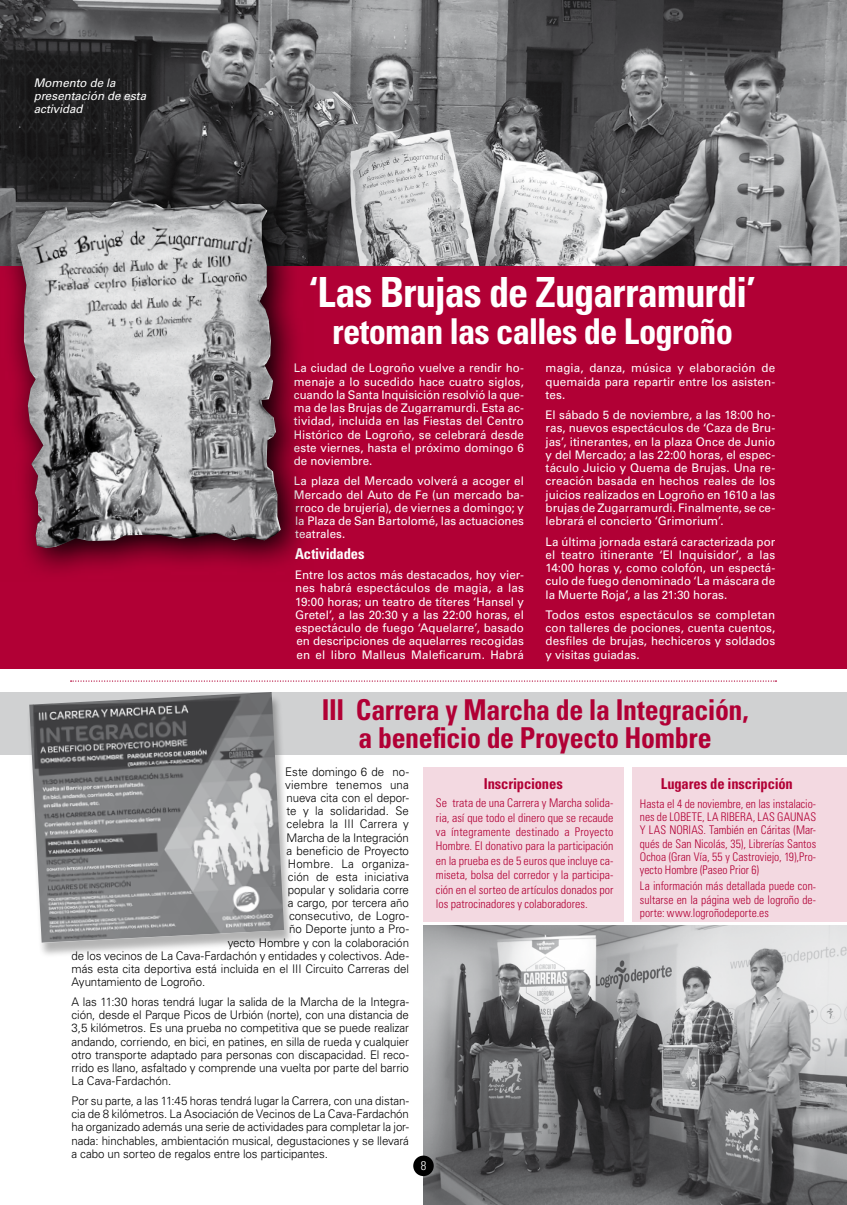
<style>
.page{position:relative;width:847px;height:1205px;background:#fff}
.page>*{position:absolute;margin:0;border:0;box-sizing:border-box;transform-origin:0 0}
.t1{font:700 condensed 41.5px "Univers LT Std";letter-spacing:-.025em;color:#fff}
.t2{font:700 condensed 35.62px "Univers LT Std";letter-spacing:-.025em;color:#fff}
.t3{font:700 condensed 28.75px/27.5px "Univers LT Std";letter-spacing:-.015em;color:#b10035;text-align:center}
.t4{font:700 condensed 15px "Univers LT Std";letter-spacing:-.01em;color:#b10035}
.t5{font:700 condensed 15px "Univers LT Std";letter-spacing:-.005em;color:#fff}
.t6{font:300 condensed 12.5px "Univers LT Std";color:#fff}
.t7{font:11.88px/13.2px "Univers LT Std";color:#fff;text-align:justify}
.t8{font:300 11.88px/13.1px "Univers LT Std";letter-spacing:-.005em;color:#000;text-align:justify}
.t9{font:300 condensed 11.88px/14.4px "Univers LT Std";color:#b10035;text-align:justify}
.t10{font:italic 11.88px/13.1px "Univers LT Std";color:#fff}
.t11{font:300 11.88px "Univers LT Std";letter-spacing:.015em;color:#000}
</style>
<div class="page">
<img style="left:423px;top:925px;width:424px;height:280px">
<div style="left:0;top:0;width:847px;height:668px;background:#b10035"></div>
<div style="left:0;top:692px;width:847px;height:63px;background:#d0d1d2"></div>
<div style="left:423px;top:767px;width:201px;height:154px;background:#f3d9e1"></div>
<img style="left:0;top:0;width:847px;height:266px">
<svg style="left:0;top:180px;width:314px;height:393px"></svg>
<img style="left:17px;top:199px;width:264px;height:349px">
<div style="left:633px;top:767px;width:214px;height:154px;background:#f3d9e1"></div>
<div style="left:26px;top:694px;width:268px;height:264px;background:#000;opacity:.3"></div>
<img style="left:29px;top:692px;width:255px;height:251px">
<svg style="left:71px;top:680px;width:705px;height:2px"></svg>
<div style="left:413px;top:1155px;width:21px;height:21px;background:#000;border-radius:50%"></div>
<p class="t10" style="left:34px;top:76px;width:114px">Momento de la presentación de esta actividad</p>
<h1 class="t1" style="left:309px;top:267px;width:448px">‘Las Brujas de Zugarramurdi’</h1>
<h2 class="t2" style="left:332px;top:310px;width:402px">retoman las calles de Logroño</h2>
<p class="t7" style="left:294px;top:361px;width:232px">La ciudad de Logroño vuelve a rendir ho&shy;menaje a lo sucedido hace cuatro siglos, cuando la Santa Inquisición resolvió la que&shy;ma de las Brujas de Zugarramurdi. Esta ac&shy;tividad, incluida en las Fiestas del Centro Histórico de Logroño, se celebrará desde este viernes, hasta el próximo domingo 6 de noviembre.</p>
<p class="t7" style="left:294px;top:475px;width:232px">La plaza del Mercado volverá a acoger el Mercado del Auto de Fe (un mercado ba&shy;rroco de brujería), de viernes a domingo; y la Plaza de San Bartolomé, las actuaciones teatrales.</p>
<p class="t5" style="left:295px;top:544px;width:71px">Actividades</p>
<p class="t7" style="left:295px;top:568px;width:230px">Entre los actos más destacados, hoy vier&shy;nes habrá espectáculos de magia, a las 19:00 horas; un teatro de títeres ‘Hansel y Gretel’, a las 20:30 y a las 22:00 horas, el espectáculo de fuego ‘Aquelarre’, basado en descripciones de aquelarres recogidas en el libro Malleus Maleficarum. Habrá</p>
<p class="t7" style="left:546px;top:362px;width:231px">magia, danza, música y elaboración de quemaida para repartir entre los asisten&shy;tes.</p>
<p class="t7" style="left:546px;top:408px;width:231px">El sábado 5 de noviembre, a las 18:00 ho&shy;ras, nuevos espectáculos de ‘Caza de Bru&shy;jas’, itinerantes, en la plaza Once de Junio y del Mercado; a las 22:00 horas, el espec&shy;táculo Juicio y Quema de Brujas. Una re&shy;creación basada en hechos reales de los juicios realizados en Logroño en 1610 a las brujas de Zugarramurdi. Finalmente, se ce&shy;lebrará el concierto ‘Grimorium’.</p>
<p class="t7" style="left:546px;top:535px;width:231px">La última jornada estará caracterizada por el teatro itinerante ‘El Inquisidor’, a las 14:00 horas y, como colofón, un espectá&shy;culo de fuego denominado ‘La máscara de la Muerte Roja’, a las 21:30 horas.</p>
<p class="t7" style="left:546px;top:608px;width:231px">Todos estos espectáculos se completan con talleres de pociones, cuenta cuentos, desfiles de brujas, hechiceros y soldados y visitas guiadas.</p>
<h3 class="t3" style="left:322px;top:696px;width:428px">III Carrera y Marcha de la Integración, a beneficio de Proyecto Hombre</h3>
<p class="t8" style="left:285px;top:765px;width:125px">Este domingo 6 de no-</p>
<p class="t11" style="left:285px;top:777px;width:125px">viembre tenemos una</p>
<p class="t8" style="left:286px;top:791px;width:124px">nueva cita con el depor-</p>
<p class="t8" style="left:286px;top:804px;width:124px">te y la solidaridad. Se</p>
<p class="t8" style="left:286px;top:817px;width:124px">celebra la III Carrera y</p>
<p class="t8" style="left:286px;top:831px;width:124px">Marcha de la Integración</p>
<p class="t8" style="left:286px;top:844px;width:124px">a beneficio de Proyecto</p>
<p class="t11" style="left:288px;top:856px;width:123px">Hombre. La organiza-</p>
<p class="t8" style="left:288px;top:870px;width:123px">ción de esta iniciativa</p>
<p class="t8" style="left:288px;top:883px;width:123px">popular y solidaria corre</p>
<p class="t8" style="left:288px;top:896px;width:123px">a cargo, por tercera año</p>
<p class="t8" style="left:289px;top:909px;width:121px">consecutivo, de Logro-</p>
<p class="t8" style="left:289px;top:922px;width:121px">ño Deporte junto a Pro-</p>
<p class="t8" style="left:228px;top:936px;width:183px">yecto Hombre y con la colaboración</p>
<p class="t8" style="left:71px;top:949px;width:339px">de los vecinos de La Cava-Fardachón y entidades y colectivos. Ade-</p>
<p class="t8" style="left:71px;top:962px;width:339px">más esta cita deportiva está incluida en el III Circuito Carreras del</p>
<p class="t8" style="left:71px;top:975px;width:135px">Ayuntamiento de Logroño.</p>
<p class="t8" style="left:71px;top:995px;width:339px">A las 11:30 horas tendrá lugar la salida de la Marcha de la Integra&shy;ción, desde el Parque Picos de Urbión (norte), con una distancia de 3,5 kilómetros. Es una prueba no competitiva que se puede realizar andando, corriendo, en bici, en patines, en silla de rueda y cualquier otro transporte adaptado para personas con discapacidad. El reco&shy;rrido es llano, asfaltado y comprende una vuelta por parte del barrio La Cava-Fardachón.</p>
<p class="t8" style="left:71px;top:1094px;width:339px">Por su parte, a las 11:45 horas tendrá lugar la Carrera, con una distan&shy;cia de 8 kilómetros. La Asociación de Vecinos de La Cava-Fardachón ha organizado además una serie de actividades para completar la jor&shy;nada: hinchables, ambientación musical, degustaciones y se llevará a cabo un sorteo de regalos entre los participantes.</p>
<p class="t4" style="left:484px;top:774px;width:80px">Inscripciones</p>
<p class="t9" style="left:436px;top:796px;width:179px">Se trata de una Carrera y Marcha solida&shy;ria, así que todo el dinero que se recaude va íntegramente destinado a Proyecto Hombre. El donativo para la participación en la prueba es de 5 euros que incluye ca&shy;miseta, bolsa del corredor y la participa&shy;ción en el sorteo de artículos donados por los patrocinadores y colaboradores.</p>
<p class="t6" style="left:421px;top:1158px;width:7px">8</p>
<p class="t4" style="left:661px;top:774px;width:134px">Lugares de inscripción</p>
<p class="t9" style="left:640px;top:797px;width:178px;line-height:13.1px">Hasta el 4 de noviembre, en las instalacio&shy;nes de LOBETE, LA RIBERA, LAS GAUNAS Y LAS NORIAS. También en Cáritas (Mar&shy;qués de San Nicolás, 35), Librerías Santos Ochoa (Gran Vía, 55 y Castroviejo, 19),Pro&shy;yecto Hombre (Paseo Prior 6)</p>
<p class="t9" style="left:640px;top:880px;width:178px;line-height:13.1px">La información más detallada puede con&shy;sultarse en la página web de logroño de&shy;porte: www.logroñodeporte.es</p>
</div>
